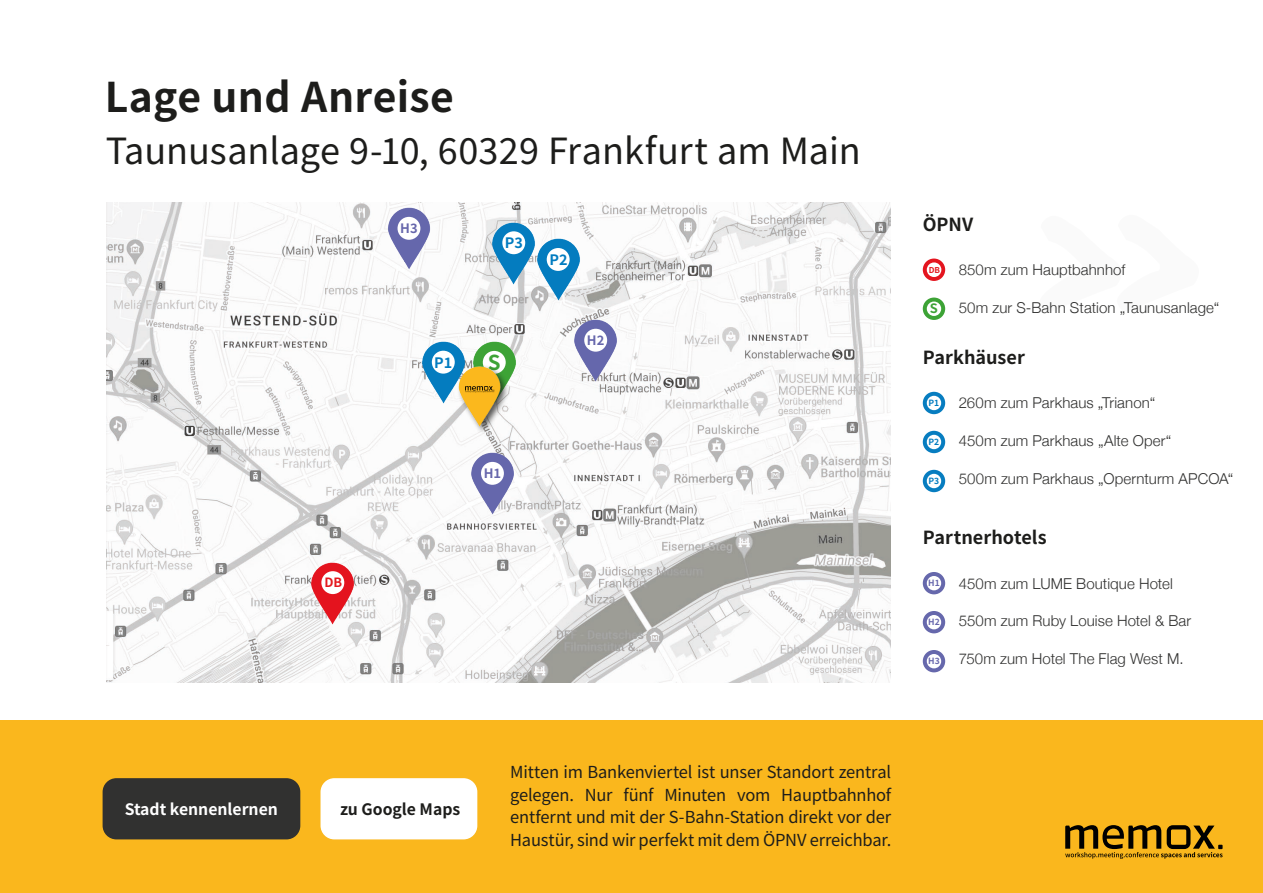
<style>
.page{position:relative;width:1263px;height:893px;background:#fff}
.page>*{position:absolute;margin:0;border:0;box-sizing:border-box;transform-origin:0 0}
.t1{font:700 234.3px "Daniel";color:#1d1d1b}
.t2{font:700 40.8px "Noto Sans JP";letter-spacing:.005em;color:#1d1d1b}
.t3{font:36px "Noto Sans JP";color:#1d1d1b}
.t4{font:700 20.55px "Noto Sans JP";color:#3da336}
.t5{font:700 18px "Noto Sans JP";color:#1d1d1b}
.t6{font:16.5px/22.5px "Noto Sans JP";letter-spacing:-.015em;color:#1d1d1b;text-align:justify}
.t7{font:700 15.75px "Noto Sans JP";color:#fff}
.t8{font:700 15.75px "Noto Sans JP";color:#1d1d1b}
.t9{font:300 15px "Helvetica Neue";letter-spacing:.005em;color:#313130}
.t10{font:700 14.4px "Noto Sans JP";color:#027cc0}
.t11{font:700 12.9px "Noto Sans JP";color:#6767ac}
.t12{font:700 12.9px "Noto Sans JP";color:#3da336}
.t13{font:700 12.75px "Noto Sans JP";color:#e4181e}
.t14{font:700 8.55px "Noto Sans JP";color:#6767ad}
.t15{font:700 8.55px "Noto Sans JP";color:#027cc0}
.t16{font:700 8.1px "Noto Sans JP";color:#e4181e}
</style>
<div class="page">
<div style="left:0;top:720px;width:1263px;height:173px;background:#fab71d"></div>
<svg style="left:1065px;top:825px;width:157px;height:34px"></svg>
<div style="left:103px;top:779px;width:197px;height:60px;background:#313130;border-radius:13px"></div>
<div style="left:103px;top:778px;width:197px;height:61px;border:2px solid #313130;border-radius:13px"></div>
<div style="left:321px;top:779px;width:156px;height:60px;background:#fff;border-radius:13px"></div>
<div style="left:320px;top:778px;width:157px;height:61px;border:2px solid #fff;border-radius:13px"></div>
<svg style="left:923px;top:259px;width:22px;height:22px"></svg>
<svg style="left:923px;top:298px;width:22px;height:22px"></svg>
<div style="left:927px;top:302px;width:14px;height:14px;background:#fff;border-radius:50%"></div>
<div style="left:927px;top:262px;width:14px;height:15px;background:#fff;border-radius:50%"></div>
<svg style="left:923px;top:611px;width:22px;height:22px"></svg>
<div style="left:927px;top:615px;width:14px;height:14px;background:#fff;border-radius:50%"></div>
<svg style="left:923px;top:650px;width:22px;height:22px"></svg>
<div style="left:927px;top:654px;width:14px;height:14px;background:#fff;border-radius:50%"></div>
<svg style="left:923px;top:572px;width:22px;height:22px"></svg>
<div style="left:927px;top:576px;width:14px;height:14px;background:#fff;border-radius:50%"></div>
<svg style="left:923px;top:392px;width:22px;height:22px"></svg>
<div style="left:927px;top:396px;width:14px;height:14px;background:#fff;border-radius:50%"></div>
<svg style="left:923px;top:431px;width:22px;height:22px"></svg>
<div style="left:927px;top:435px;width:14px;height:14px;background:#fff;border-radius:50%"></div>
<svg style="left:923px;top:470px;width:22px;height:22px"></svg>
<div style="left:927px;top:474px;width:14px;height:14px;background:#fff;border-radius:50%"></div>
<img style="left:107px;top:202px;width:783px;height:481px">
<img style="left:478px;top:338px;width:51px;height:70px">
<svg style="left:483px;top:352px;width:23px;height:7px"></svg>
<div style="left:483px;top:351px;width:23px;height:23px;background:#fff;border-radius:50%"></div>
<img style="left:561px;top:316px;width:70px;height:69px">
<div style="left:584px;top:329px;width:23px;height:23px;background:#fff;border-radius:50%"></div>
<div style="left:456px;top:364px;width:54px;height:71px;background:#1d1d1b;opacity:.75"></div>
<img style="left:445px;top:362px;width:69px;height:69px">
<div style="left:468px;top:375px;width:23px;height:22px;background:#fbb81d"></div>
<img style="left:298px;top:558px;width:70px;height:70px">
<div style="left:321px;top:571px;width:23px;height:23px;background:#fff;border-radius:50%"></div>
<img style="left:523px;top:235px;width:70px;height:70px">
<div style="left:547px;top:248px;width:23px;height:23px;background:#fff;border-radius:50%"></div>
<img style="left:408px;top:338px;width:70px;height:70px">
<div style="left:432px;top:351px;width:23px;height:23px;background:#fff;border-radius:50%"></div>
<img style="left:458px;top:449px;width:69px;height:70px">
<div style="left:481px;top:462px;width:23px;height:23px;background:#fff;border-radius:50%"></div>
<img style="left:374px;top:204px;width:70px;height:70px">
<div style="left:397px;top:217px;width:23px;height:23px;background:#fff;border-radius:50%"></div>
<img style="left:479px;top:218px;width:70px;height:70px">
<div style="left:502px;top:231px;width:23px;height:23px;background:#fff;border-radius:50%"></div>
<svg style="left:465px;top:386px;width:30px;height:7px"></svg>
<p class="t2" style="left:105px;top:74px;width:351px">Lage und Anreise</p>
<p class="t3" style="left:106px;top:131px;width:757px">Taunusanlage 9-10, 60329 Frankfurt am Main</p>
<p class="t13" style="left:325px;top:575px;width:19px">DB</p>
<p class="t11" style="left:400px;top:221px;width:19px">H3</p>
<p class="t10" style="left:434px;top:355px;width:20px">P1</p>
<p class="t10" style="left:505px;top:235px;width:20px">P3</p>
<p class="t4" style="left:488px;top:351px;width:14px">S</p>
<p class="t10" style="left:550px;top:252px;width:20px">P2</p>
<p class="t11" style="left:587px;top:333px;width:19px">H2</p>
<p class="t11" style="left:484px;top:466px;width:19px">H1</p>
<p class="t5" style="left:923px;top:214px;width:52px">ÖPNV</p>
<p class="t9" style="left:959px;top:258px;width:168px">850m zum Hauptbahnhof</p>
<p class="t12" style="left:930px;top:301px;width:10px">S</p>
<p class="t9" style="left:959px;top:295px;width:262px">50m zur S-Bahn Station „Taunusanlage“</p>
<h1 class="t1" style="left:1040px;top:93px;width:166px">»</h1>
<p class="t16" style="left:929px;top:265px;width:13px">DB</p>
<p class="t5" style="left:923px;top:347px;width:104px">Parkhäuser</p>
<p class="t9" style="left:959px;top:391px;width:198px">260m zum Parkhaus „Trianon“</p>
<p class="t9" style="left:959px;top:429px;width:214px">450m zum Parkhaus „Alte Oper“</p>
<p class="t9" style="left:959px;top:467px;width:276px">500m zum Parkhaus „Opernturm APCOA“</p>
<p class="t15" style="left:928px;top:398px;width:12px">P1</p>
<p class="t15" style="left:928px;top:437px;width:12px">P2</p>
<p class="t15" style="left:928px;top:476px;width:12px">P3</p>
<p class="t5" style="left:923px;top:527px;width:126px">Partnerhotels</p>
<p class="t9" style="left:959px;top:571px;width:216px">450m zum LUME Boutique Hotel</p>
<p class="t9" style="left:959px;top:609px;width:234px">550m zum Ruby Louise Hotel &amp; Bar</p>
<p class="t9" style="left:959px;top:647px;width:226px">750m zum Hotel The Flag West M.</p>
<p class="t14" style="left:928px;top:578px;width:13px">H1</p>
<p class="t14" style="left:928px;top:617px;width:13px">H2</p>
<p class="t14" style="left:928px;top:656px;width:13px">H3</p>
<p class="t7" style="left:125px;top:800px;width:155px">Stadt kennenlernen</p>
<p class="t8" style="left:340px;top:800px;width:122px">zu Google Maps</p>
<p class="t6" style="left:510px;top:761px;width:382px">Mitten im Bankenviertel ist unser Standort zentral gelegen. Nur fünf Minuten vom Hauptbahnhof entfernt und mit der S-Bahn-Station direkt vor der Haustür, sind wir perfekt mit dem ÖPNV erreichbar.</p>
</div>
